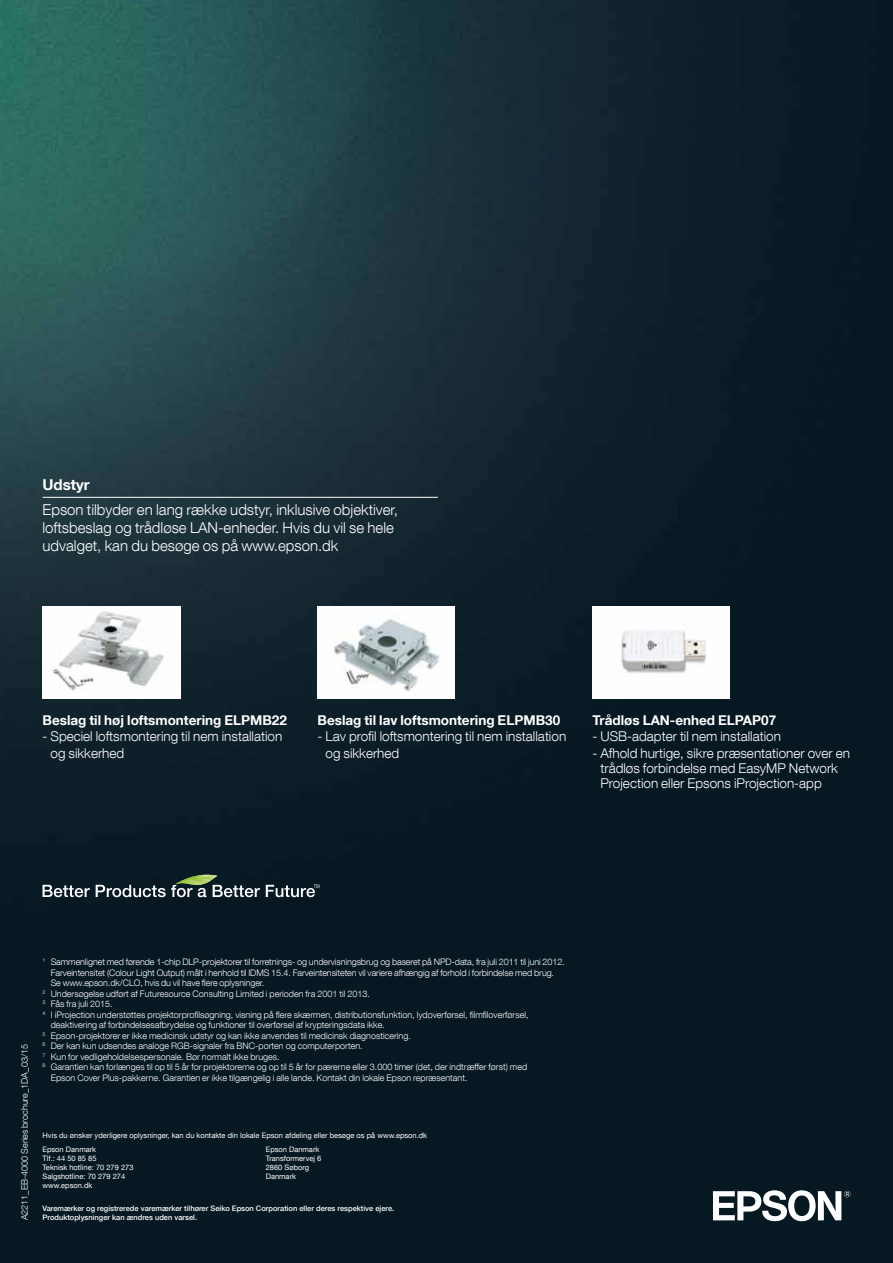
<style>
.page{position:relative;width:893px;height:1263px;background:#fff}
.page>*{position:absolute;margin:0;border:0;box-sizing:border-box;transform-origin:0 0}
.t1{font:300 15px/18px "Helvetica Neue LT Com";color:#fff}
.t2{font:700 15px "Helvetica Neue LT Com";color:#fff}
.t3{font:300 13.5px/16.5px "Helvetica Neue LT Com";color:#fff}
.t4{font:700 13.5px "Helvetica Neue LT Com";color:#fff}
.t5{font:300 9px "Helvetica Neue LT Com";color:#fff}
.t6{font:7.5px/9px "Helvetica Neue LT Com";color:#fff}
.t7{font:500 7.5px/9px "Helvetica Neue LT Com";color:#fff}
</style>
<div class="page">
<img style="left:0;top:0;width:893px;height:1263px">
<svg style="left:713px;top:1190px;width:137px;height:31px"></svg>
<svg style="left:43px;top:885px;width:47px;height:12px"></svg>
<svg style="left:96px;top:875px;width:164px;height:22px;background:#425151"></svg>
<svg style="left:266px;top:884px;width:53px;height:13px"></svg>
<hr style="left:43px;top:497px;width:395px;height:1px;background:#fff">
<img style="left:43px;top:607px;width:137px;height:91px">
<img style="left:317px;top:607px;width:138px;height:91px">
<img style="left:592px;top:607px;width:138px;height:91px">
<h1 class="t2" style="left:43px;top:475px;width:49px">Udstyr</h1>
<h1 class="t1" style="left:43px;top:500px;width:357px">Epson tilbyder en lang række udstyr, inklusive objektiver, loftsbeslag og trådløse LAN-enheder. Hvis du vil se hele udvalget, kan du besøge os på www.epson.dk</h1>
<h2 class="t4" style="left:43px;top:711px;width:246px">Beslag til høj loftsmontering ELPMB22</h2>
<h2 class="t3" style="left:51px;top:728px;width:233px;text-indent:-8px">- Speciel loftsmontering til nem installation og sikkerhed</h2>
<h2 class="t4" style="left:317px;top:711px;width:244px">Beslag til lav loftsmontering ELPMB30</h2>
<h2 class="t3" style="left:325px;top:728px;width:242px;text-indent:-8px">- Lav profil loftsmontering til nem installation og sikkerhed</h2>
<h2 class="t4" style="left:592px;top:711px;width:185px">Trådløs LAN-enhed ELPAP07</h2>
<h2 class="t3" style="left:592px;top:728px;width:190px">- USB-adapter til nem installation</h2>
<h2 class="t3" style="left:600px;top:745px;width:251px;line-height:15px;text-indent:-8px">- Afhold hurtige, sikre præsentationer over en trådløs forbindelse med EasyMP Network<br>Projection eller Epsons iProjection-app</h2>
<p class="t5" style="left:19px;top:1220px;width:178px;rotate:-90deg">A2211_EB-4000 Series brochure_1DA_03/15</p>
<p class="t5" style="left:43px;top:957px;width:524px"><sup>1</sup> Sammenlignet med førende 1-chip DLP-projektorer til forretnings- og undervisningsbrug og baseret på NPD-data, fra juli 2011 til juni 2012.</p>
<p class="t5" style="left:51px;top:967px;width:505px">Farveintensitet (Colour Light Output) målt i henhold til IDMS 15.4. Farveintensiteten vil variere afhængig af forhold i forbindelse med brug.</p>
<p class="t5" style="left:51px;top:978px;width:215px">Se www.epson.dk/CLO, hvis du vil have flere oplysninger.</p>
<p class="t5" style="left:43px;top:988px;width:329px"><sup>2</sup> Undersøgelse udført af Futuresource Consulting Limited i perioden fra 2001 til 2013.</p>
<p class="t5" style="left:43px;top:999px;width:72px"><sup>3</sup> Fås fra juli 2015.</p>
<p class="t5" style="left:43px;top:1009px;width:488px"><sup>4</sup> I iProjection understøttes projektorprofilsøgning, visning på flere skærmen, distributionsfunktion, lydoverførsel, filmfiloverførsel,</p>
<p class="t5" style="left:51px;top:1020px;width:336px">deaktivering af forbindelsesafbrydelse og funktioner til overførsel af krypteringsdata ikke.</p>
<p class="t5" style="left:43px;top:1030px;width:370px"><sup>5</sup> Epson-projektorer er ikke medicinsk udstyr og kan ikke anvendes til medicinsk diagnosticering.</p>
<p class="t5" style="left:43px;top:1041px;width:322px"><sup>6</sup> Der kan kun udsendes analoge RGB-signaler fra BNC-porten og computerporten.</p>
<p class="t5" style="left:43px;top:1051px;width:239px"><sup>7</sup> Kun for vedligeholdelsespersonale. Bør normalt ikke bruges.</p>
<p class="t5" style="left:43px;top:1062px;width:486px"><sup>8</sup> Garantien kan forlænges til op til 5 år for projektorerne og op til 5 år for pærerne eller 3.000 timer (det, der indtræffer først) med</p>
<p class="t5" style="left:51px;top:1072px;width:418px">Epson Cover Plus-pakkerne. Garantien er ikke tilgængelig i alle lande. Kontakt din lokale Epson repræsentant.</p>
<p class="t6" style="left:43px;top:1128px;width:386px;line-height:14.4px">Hvis du ønsker yderligere oplysninger, kan du kontakte din lokale Epson afdeling eller besøge os på www.epson.dk<br>Epson Danmark</p>
<p class="t6" style="left:43px;top:1154px;width:93px">Tlf.: 44 50 85 85<br>Teknisk hotline: 70 279 273<br>Salgshotline: 70 279 274 www.epson.dk</p>
<p class="t6" style="left:266px;top:1145px;width:57px">Epson Danmark<br>Transformervej 6<br>2860 Søborg<br>Danmark</p>
<p class="t7" style="left:43px;top:1204px;width:353px">Varemærker og registrerede varemærker tilhører Seiko Epson Corporation eller deres respektive ejere.<br>Produktoplysninger kan ændres uden varsel.</p>
</div>
